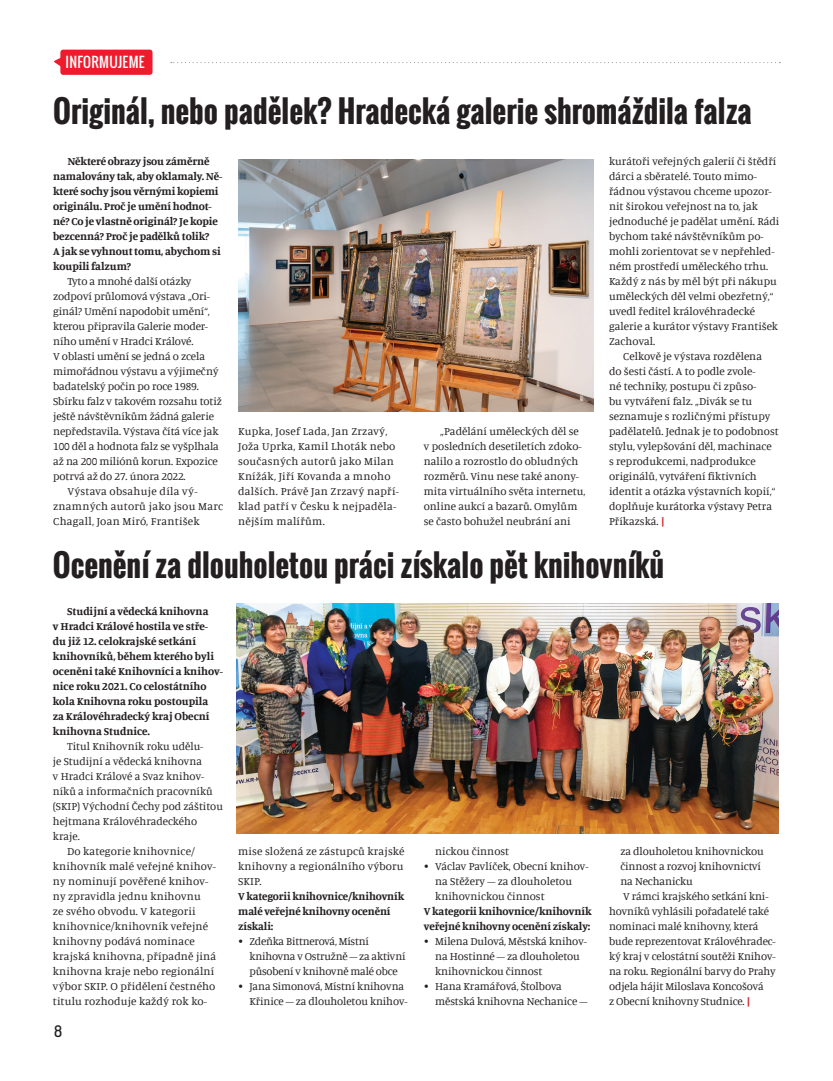
<style>
.page{position:relative;width:833px;height:1081px;background:#fff}
.page>*{position:absolute;margin:0;border:0;box-sizing:border-box;transform-origin:0 0}
.t1{font:700 30px "Oswald";color:#231f20}
.t2{font:15px "Kelson Sans";color:#231f20}
.t3{font:13.75px "Oswald";color:#fff}
.t4{font:11.25px/15px "Manuale";color:#231f20}
.t5{font:700 11.25px/15px "Manuale";letter-spacing:-.01em;color:#231f20}
.t6{font:11.25px/15px "Manuale";letter-spacing:.02em;color:#231f20}
.t7{font:11.25px/15px "Manuale";letter-spacing:-.02em;color:#231f20}
.s1{font-weight:700;color:#d1232a}
</style>
<div class="page">
<svg style="left:171px;top:62px;width:609px;height:1px"></svg>
<svg style="left:54px;top:58px;width:6px;height:8px"></svg>
<div style="left:60px;top:50px;width:92px;height:25px;background:#ee1b2c;border-radius:3px"></div>
<img style="left:238px;top:160px;width:356px;height:251px">
<img style="left:237px;top:603px;width:541px;height:231px">
<p class="t3" style="left:66px;top:52px;width:27px">INFORM</p>
<p class="t3" style="left:109px;top:52px;width:17px">UJEME</p>
<h1 class="t1" style="left:53px;top:88px;width:700px">Originál, nebo padělek? Hradecká galerie shromáždila falza</h1>
<p class="t5" style="left:53px;top:153px;width:171px;text-indent:14px">Některé obrazy jsou záměrně namalovány tak, aby oklamaly. Ně&shy;které sochy jsou věrnými kopiemi originálu. Proč je umění hodnot&shy;né? Co je vlastně originál? Je kopie bezcenná? Proč je padělků tolik?<br>A jak se vyhnout tomu, abychom si koupili falzum?</p>
<p class="t4" style="left:67px;top:273px;width:126px">Tyto a mnohé další otázky</p>
<p class="t4" style="left:53px;top:288px;width:158px">zodpoví průlomová výstava „Ori-</p>
<p class="t4" style="left:53px;top:303px;width:158px">ginál? Umění napodobit umění“,</p>
<p class="t4" style="left:53px;top:318px;width:156px">kterou připravila Galerie moder-</p>
<p class="t4" style="left:53px;top:333px;width:142px">ního umění v Hradci Králové.</p>
<p class="t4" style="left:53px;top:348px;width:153px">V oblasti umění se jedná o zcela</p>
<p class="t4" style="left:53px;top:363px;width:167px">mimořádnou výstavu a výjimečný</p>
<p class="t4" style="left:53px;top:378px;width:147px">badatelský počin po roce 1989.</p>
<p class="t4" style="left:53px;top:393px;width:170px">Sbírku falz v takovém rozsahu totiž</p>
<p class="t4" style="left:53px;top:408px;width:162px">ještě návštěvníkům žádná galerie</p>
<p class="t4" style="left:53px;top:423px;width:167px">nepředstavila. Výstava čítá více jak</p>
<p class="t4" style="left:53px;top:438px;width:167px">100 děl a hodnota falz se vyšplhala</p>
<p class="t4" style="left:53px;top:453px;width:166px">až na 200 miliónů korun. Expozice</p>
<p class="t4" style="left:53px;top:468px;width:134px">potrvá až do 27. února 2022.</p>
<p class="t6" style="left:67px;top:483px;width:132px">Výstava obsahuje díla vý-</p>
<p class="t6" style="left:53px;top:498px;width:172px">znamných autorů jako jsou Marc</p>
<p class="t6" style="left:53px;top:513px;width:148px">Chagall, Joan Miró, František</p>
<p class="t4" style="left:609px;top:153px;width:169px">kurátoři veřejných galerií či štědří</p>
<p class="t4" style="left:609px;top:168px;width:149px">dárci a sběratelé. Touto mimo-</p>
<p class="t4" style="left:609px;top:183px;width:164px">řádnou výstavou chceme upozor-</p>
<p class="t4" style="left:609px;top:198px;width:150px">nit širokou veřejnost na to, jak</p>
<p class="t4" style="left:609px;top:213px;width:172px">jednoduché je padělat umění. Rádi</p>
<p class="t4" style="left:609px;top:228px;width:156px">bychom také návštěvníkům po-</p>
<p class="t4" style="left:609px;top:243px;width:167px">mohli zorientovat se v nepřehled-</p>
<p class="t4" style="left:609px;top:258px;width:161px">ném prostředí uměleckého trhu.</p>
<p class="t4" style="left:609px;top:273px;width:169px">Každý z nás by měl být při nákupu</p>
<p class="t4" style="left:609px;top:288px;width:166px">uměleckých děl velmi obezřetný,“</p>
<p class="t4" style="left:609px;top:303px;width:147px">uvedl ředitel královéhradecké</p>
<p class="t4" style="left:609px;top:318px;width:171px">galerie a kurátor výstavy František</p>
<p class="t4" style="left:609px;top:333px;width:48px">Zachoval.</p>
<p class="t4" style="left:623px;top:348px;width:140px">Celkově je výstava rozdělena</p>
<p class="t4" style="left:609px;top:363px;width:148px">do šesti částí. A to podle zvole-</p>
<p class="t4" style="left:609px;top:378px;width:149px">né techniky, postupu či způso-</p>
<p class="t4" style="left:609px;top:393px;width:145px">bu vytváření falz. „Divák se tu</p>
<p class="t4" style="left:609px;top:408px;width:163px">seznamuje s rozličnými přístupy</p>
<p class="t4" style="left:609px;top:423px;width:171px">padělatelů. Jednak je to podobnost</p>
<p class="t4" style="left:609px;top:438px;width:164px">stylu, vylepšování děl, machinace</p>
<p class="t4" style="left:609px;top:453px;width:148px">s reprodukcemi, nadprodukce</p>
<p class="t4" style="left:609px;top:468px;width:149px">originálů, vytváření fiktivních</p>
<p class="t4" style="left:609px;top:483px;width:168px">identit a otázka výstavních kopií,“</p>
<p class="t4" style="left:609px;top:498px;width:164px">doplňuje kurátorka výstavy Petra</p>
<p class="t4" style="left:609px;top:513px;width:58px">Příkazská. <span class="s1">|</span></p>
<p class="t6" style="left:238px;top:423px;width:162px">Kupka, Josef Lada, Jan Zrzavý,<br>Joža Uprka, Kamil Lhoták nebo současných autorů jako Milan<br>Knížák, Jiří Kovanda a mnoho dalších. Právě Jan Zrzavý napří&shy;klad patří v Česku k nejpaděla&shy;nějším malířům.</p>
<p class="t4" style="left:424px;top:423px;width:163px;text-indent:16px">„Padělání uměleckých děl se v posledních desetiletích zdoko&shy;nalilo a rozrostlo do obludných rozměrů. Vinu nese také anony&shy;mita virtuálního světa internetu, online aukcí a bazarů. Omylům se často bohužel neubrání ani</p>
<h1 class="t1" style="left:53px;top:543px;width:613px">Ocenění za dlouholetou práci získalo pět knihovníků</h1>
<p class="t5" style="left:53px;top:603px;width:172px;text-indent:14px">Studijní a vědecká knihovna<br>v Hradci Králové hostila ve stře&shy;du již 12. celokrajské setkání knihovníků, během kterého byli oceněni také Knihovníci a knihov&shy;nice roku 2021. Co celostátního kola Knihovna roku postoupila<br>za Královéhradecký kraj Obecní knihovna Studnice.</p>
<p class="t4" style="left:67px;top:738px;width:138px">Titul Knihovník roku udělu-</p>
<p class="t4" style="left:53px;top:753px;width:151px">je Studijní a vědecká knihovna</p>
<p class="t4" style="left:53px;top:768px;width:153px">v Hradci Králové a Svaz knihov-</p>
<p class="t4" style="left:53px;top:783px;width:161px">níků a informačních pracovníků</p>
<p class="t4" style="left:53px;top:798px;width:172px">(SKIP) Východní Čechy pod záštitou</p>
<p class="t4" style="left:53px;top:813px;width:146px">hejtmana Královéhradeckého</p>
<p class="t4" style="left:53px;top:828px;width:28px">kraje.</p>
<p class="t4" style="left:67px;top:843px;width:129px">Do kategorie knihovnice/</p>
<p class="t4" style="left:53px;top:858px;width:165px">knihovník malé veřejné knihov-</p>
<p class="t4" style="left:53px;top:873px;width:157px">ny nominují pověřené knihov-</p>
<p class="t4" style="left:53px;top:888px;width:149px">ny zpravidla jednu knihovnu</p>
<p class="t4" style="left:53px;top:903px;width:144px">ze svého obvodu. V kategorii</p>
<p class="t4" style="left:53px;top:918px;width:157px">knihovnice/knihovník veřejné</p>
<p class="t4" style="left:53px;top:933px;width:143px">knihovny podává nominace</p>
<p class="t4" style="left:53px;top:948px;width:165px">krajská knihovna, případně jiná</p>
<p class="t4" style="left:53px;top:963px;width:163px">knihovna kraje nebo regionální</p>
<p class="t4" style="left:53px;top:978px;width:164px">výbor SKIP. O přidělení čestného</p>
<p class="t4" style="left:53px;top:993px;width:156px">titulu rozhoduje každý rok ko-</p>
<p class="t4" style="left:238px;top:843px;width:168px;text-align:justify">mise složená ze zástupců krajské knihovny a regionálního výboru SKIP.</p>
<p class="t5" style="left:238px;top:888px;width:167px">V kategorii knihovnice/knihovník malé veřejné knihovny ocenění získali:</p>
<p class="t7" style="left:249px;top:933px;width:158px;text-indent:-11px">• Zdeňka Bittnerová, Místní knihovna v Ostružně – za aktivní působení v knihovně malé obce</p>
<p class="t4" style="left:238px;top:978px;width:171px;text-align:right">• Jana Simonová, Místní knihovna<br>Křinice – za dlouholetou knihov-</p>
<p class="t4" style="left:620px;top:843px;width:145px">za dlouholetou knihovnickou</p>
<p class="t4" style="left:620px;top:858px;width:142px">činnost a rozvoj knihovnictví</p>
<p class="t4" style="left:620px;top:873px;width:74px">na Nechanicku</p>
<p class="t4" style="left:623px;top:888px;width:147px">V rámci krajského setkání kni-</p>
<p class="t4" style="left:609px;top:903px;width:161px">hovníků vyhlásili pořadatelé také</p>
<p class="t4" style="left:609px;top:918px;width:151px">nominaci malé knihovny, která</p>
<p class="t4" style="left:609px;top:933px;width:168px">bude reprezentovat Královéhradec-</p>
<p class="t4" style="left:609px;top:948px;width:168px">ký kraj v celostátní soutěži Knihov-</p>
<p class="t4" style="left:609px;top:963px;width:168px">na roku. Regionální barvy do Prahy</p>
<p class="t4" style="left:609px;top:978px;width:156px">odjela hájit Miloslava Koncošová</p>
<p class="t4" style="left:609px;top:993px;width:143px">z Obecní knihovny Studnice. <span class="s1">|</span></p>
<p class="t4" style="left:435px;top:843px;width:76px">nickou činnost</p>
<p class="t4" style="left:435px;top:858px;width:155px;text-indent:-11px">• Václav Pavlíček, Obecní knihov&shy;na Stěžery – za dlouholetou knihovnickou činnost</p>
<p class="t5" style="left:424px;top:903px;width:169px">V kategorii knihovnice/knihovník veřejné knihovny ocenění získaly:</p>
<p class="t4" style="left:435px;top:933px;width:153px;text-indent:-11px">• Milena Dulová, Městská knihov&shy;na Hostinné – za dlouholetou knihovnickou činnost</p>
<p class="t4" style="left:435px;top:978px;width:154px;text-indent:-11px">• Hana Kramářová, Štolbova městská knihovna Nechanice –</p>
<h2 class="t2" style="left:54px;top:1022px;width:10px">8</h2>
</div>
